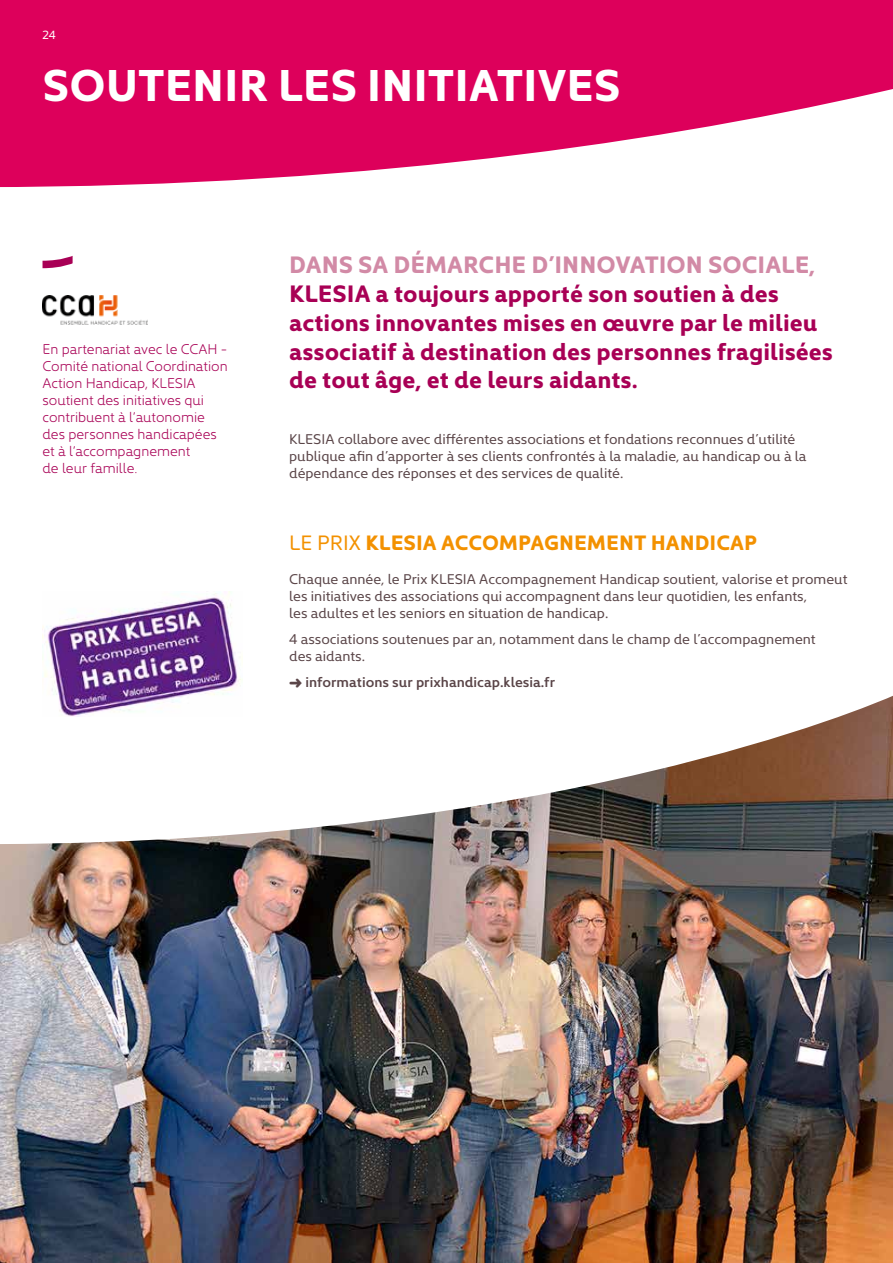
<style>
.page{position:relative;width:893px;height:1263px;background:#fff}
.page>*{position:absolute;margin:0;border:0;box-sizing:border-box;transform-origin:0 0}
.t1{font:700 45px "Kyrial Display Pro";color:#fff}
.t2{font:700 24px/28.8px "Kyrial Display Pro";color:#a80055}
.t3{font:700 24px "Kyrial Display Pro";color:#d28aa6}
.t4{font:700 21px "Kyrial Display Pro";color:#f39100}
.t5{font:14.25px/17.1px "Kyrial Display Pro";color:#5a4548}
.t6{font:300 14.25px/17.1px "Kyrial Display Pro";color:#a80055}
.t7{font:600 14.25px "Kyrial Display Pro";color:#5a4548}
.t8{font:12px "Kyrial Display Pro";color:#fff}
.s1{font-weight:400}
</style>
<div class="page">
<svg style="left:0;top:0;width:893px;height:187px;fill:#dd005b"></svg>
<img style="left:43px;top:591px;width:199px;height:105px">
<img style="left:0;top:696px;width:893px;height:567px">
<svg style="left:43px;top:256px;width:30px;height:12px"></svg>
<img style="left:43px;top:296px;width:105px;height:29px">
<p class="t8" style="left:43px;top:26px;width:15px">24</p>
<h1 class="t1" style="left:43px;top:53px;width:580px">SOUTENIR LES INITIATIVES</h1>
<p class="t6" style="left:43px;top:339px;width:187px">En partenariat avec le CCAH -<br>Comité national Coordination<br>Action Handicap, KLESIA soutient des initiatives qui contribuent à l’autonomie des personnes handicapées et à l’accompagnement<br>de leur famille.</p>
<h2 class="t3" style="left:289px;top:247px;width:528px">DANS SA DÉMARCHE D’INNOVATION SOCIALE,</h2>
<h2 class="t2" style="left:289px;top:278px;width:545px">KLESIA a toujours apporté son soutien à des actions innovantes mises en œuvre par le milieu associatif à destination des personnes fragilisées de tout âge, et de leurs aidants.</h2>
<p class="t5" style="left:289px;top:429px;width:519px">KLESIA collabore avec différentes associations et fondations reconnues d’utilité publique afin d’apporter à ses clients confrontés à la maladie, au handicap ou à la dépendance des réponses et des services de qualité.</p>
<h3 class="t4" style="left:289px;top:527px;width:469px"><span class="s1">LE PRIX</span> KLESIA ACCOMPAGNEMENT HANDICAP</h3>
<p class="t5" style="left:289px;top:570px;width:560px">Chaque année, le Prix KLESIA Accompagnement Handicap soutient, valorise et promeut les initiatives des associations qui accompagnent dans leur quotidien, les enfants,<br>les adultes et les seniors en situation de handicap.</p>
<p class="t5" style="left:289px;top:630px;width:528px">4 associations soutenues par an, notamment dans le champ de l’accompagnement des aidants.</p>
<p class="t7" style="left:289px;top:671px;width:267px">➜ informations sur prixhandicap.klesia.fr</p>
</div>
